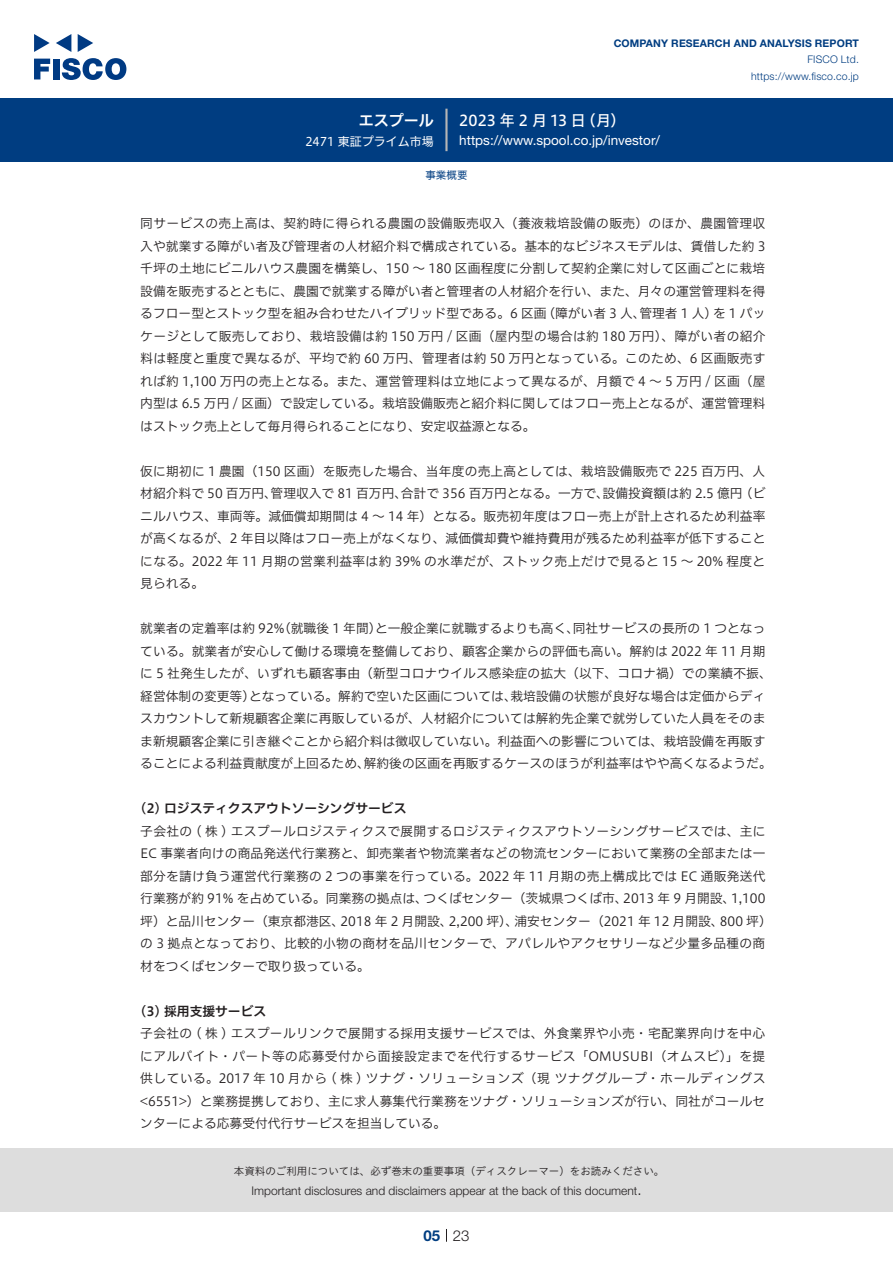
<style>
.page{position:relative;width:893px;height:1263px;background:#fff}
.page>*{position:absolute;margin:0;border:0;box-sizing:border-box;transform-origin:0 0}
.t1{font:15px "Hiragino UD Sans F Std N W5";letter-spacing:.005em;color:#fff}
.t2{font:15px "Hiragino UD Sans F Std N W6";color:#fff}
.t3{font:300 15px "Helvetica Neue LT Std";color:#231f20}
.t4{font:700 15px "Helvetica Neue LT Std";color:#003d81}
.t5{font:13.5px "Helvetica Neue LT Std";color:#fff}
.t6{font:12.75px/22.5px "Hiragino UD Sans F Std N W3";letter-spacing:.005em;color:#231f20;text-align:right}
.t7{font:12.75px "Hiragino UD Sans F Std N W6";color:#231f20}
.t8{font:300 12px "Helvetica Neue LT Std";color:#231f20}
.t9{font:12px "Hiragino UD Sans F Std N W4";color:#fff}
.t10{font:10.5px "Hiragino UD Sans Std W3";color:#231f20}
.t11{font:700 10.5px "Helvetica Neue LT Std";letter-spacing:.015em;color:#003d81}
.t12{font:300 10.5px/16.5px "Helvetica Neue LT Std";letter-spacing:.015em;color:#003d81;text-align:right}
.t13{font:10.5px "Hiragino UD Sans F Std N W4";color:#003d81}
</style>
<div class="page">
<div style="left:0;top:1148px;width:893px;height:64px;background:#ddd"></div>
<svg style="left:34px;top:59px;width:16px;height:20px"></svg>
<div style="left:53px;top:59px;width:6px;height:20px;background:#003a83"></div>
<svg style="left:62px;top:58px;width:64px;height:22px"></svg>
<svg style="left:34px;top:34px;width:16px;height:18px"></svg>
<svg style="left:78px;top:34px;width:15px;height:18px"></svg>
<svg style="left:56px;top:34px;width:15px;height:18px"></svg>
<div style="left:0;top:98px;width:893px;height:64px;background:#003d81"></div>
<hr style="left:445px;top:109px;width:3px;height:42px;background:#b5b5b6">
<svg style="left:446px;top:1229px;width:1px;height:13px"></svg>
<p class="t2" style="left:359px;top:109px;width:77px">エスプール</p>
<p class="t9" style="left:305px;top:132px;width:130px">2471 東証プライム市場</p>
<p class="t11" style="left:614px;top:37px;width:247px">COMPANY RESEARCH AND ANALYSIS REPORT</p>
<p class="t12" style="left:751px;top:51px;width:109px">FISCO Ltd. https://www.fisco.co j p.</p>
<p class="t1" style="left:581px;top:109px;width:46px">（月(</p>
<p class="t1" style="left:459px;top:109px;width:128px">2023 年 2 月 13 日</p>
<p class="t5" style="left:459px;top:132px;width:202px">https://www.spool.co j p. /investor/</p>
<p class="t13" style="left:425px;top:167px;width:43px">事業概要</p>
<p class="t6" style="left:140px;top:211px;width:627px">同サービスの売上高は、契約時に得られる農園の設備販売収入（養液栽培設備の販売）のほか、農園管理収入や就業する障がい者及び管理者の人材紹介料で構成されている。基本的なビジネスモデルは、賃借した約 3千坪の土地にビニルハウス農園を構築し、150 ～ 180 区画程度に分割して契約企業に対して区画ごとに栽培設備を販売するとともに、農園で就業する障がい者と管理者の人材紹介を行い、また、月々の運営管理料を得を1 パッ</p>
<p class="t6" style="left:140px;top:301px;width:627px;text-align:left">るフロー型とストック型を組み合わせたハイブリッド型である。6 区画<br>ケージとして販売しており、栽培設備は約 150 万円 / 区画（屋内型の場合は約 180 万円）、障がい者の紹介料は軽度と重度で異なるが、平均で約 60 万円、管理者は約 50 万円となっている。このため、6 区画販売すれば約 1,100 万円の売上となる。また、運営管理料は立地によって異なるが、月額で 4 ～ 5 万円 / 区画（屋内型は 6.5 万円 / 区画）で設定している。栽培設備販売と紹介料に関してはフロー売上となるが、運営管理料はストック売上として毎月得られることになり、安定収益源となる。</p>
<p class="t6" style="left:140px;top:459px;width:627px">仮に期初に 1 農園（150 区画）を販売した場合、当年度の売上高としては、栽培設備販売で 225 百万円、人（ビ</p>
<p class="t6" style="left:542px;top:301px;width:105px">（障がい者 3 人、</p>
<p class="t6" style="left:639px;top:301px;width:79px">管理者 1 人）</p>
<p class="t6" style="left:603px;top:481px;width:142px">設備投資額は約 2.5 億円</p>
<p class="t6" style="left:271px;top:481px;width:138px">管理収入で 81 百万円、</p>
<p class="t6" style="left:140px;top:481px;width:627px;text-align:left">材紹介料で 50 百万円、<br>ニルハウス、車両等。減価償却期間は 4 ～ 14 年）となる。販売初年度はフロー売上が計上されるため利益率が高くなるが、2 年目以降はフロー売上がなくなり、減価償却費や維持費用が残るため利益率が低下することになる。2022 年 11 月期の営業利益率は約 39% の水準だが、ストック売上だけで見ると 15 ～ 20% 程度と見られる。</p>
<p class="t6" style="left:573px;top:616px;width:194px">同社サービスの長所の 1 つとなっ</p>
<p class="t6" style="left:401px;top:481px;width:210px">合計で 356 百万円となる。一方で、</p>
<p class="t6" style="left:375px;top:616px;width:205px">と一般企業に就職するよりも高く、</p>
<p class="t6" style="left:140px;top:616px;width:146px">就業者の定着率は約 92%</p>
<p class="t6" style="left:140px;top:639px;width:627px">ている。就業者が安心して働ける環境を整備しており、顧客企業からの評価も高い。解約は 2022 年 11 月期</p>
<p class="t6" style="left:140px;top:661px;width:633px">に 5 社発生したが、いずれも顧客事由（新型コロナウイルス感染症の拡大（以下、コロナ禍）での業績不振、</p>
<p class="t6" style="left:510px;top:684px;width:256px">栽培設備の状態が良好な場合は定価からディ</p>
<p class="t6" style="left:278px;top:616px;width:105px">（就職後 1 年間）</p>
<p class="t6" style="left:249px;top:684px;width:269px">となっている。解約で空いた区画については、</p>
<p class="t6" style="left:140px;top:684px;width:116px">経営体制の変更等）</p>
<p class="t6" style="left:140px;top:706px;width:627px">スカウントして新規顧客企業に再販しているが、人材紹介については解約先企業で就労していた人員をそのま</p>
<p class="t6" style="left:140px;top:729px;width:627px">ま新規顧客企業に引き継ぐことから紹介料は徴収していない。利益面への影響については、栽培設備を再販す</p>
<p class="t6" style="left:364px;top:751px;width:409px">解約後の区画を再販するケースのほうが利益率はやや高くなるようだ。</p>
<p class="t6" style="left:140px;top:751px;width:231px">ることによる利益貢献度が上回るため、</p>
<p class="t7" style="left:140px;top:799px;width:268px">2( ) ロジスティクスアウトソーシングサービス</p>
<p class="t6" style="left:140px;top:819px;width:627px">子会社の ( 株 ) エスプールロジスティクスで展開するロジスティクスアウトソーシングサービスでは、主にEC 事業者向けの商品発送代行業務と、卸売業者や物流業者などの物流センターにおいて業務の全部または一部分を請け負う運営代行業務の 2 つの事業を行っている。2022 年 11 月期の売上構成比では EC 通販発送代1,100</p>
<p class="t6" style="left:424px;top:886px;width:205px">つくばセンター（茨城県つくば市、</p>
<p class="t6" style="left:140px;top:886px;width:289px">行業務が約 91% を占めている。同業務の拠点は、</p>
<p class="t6" style="left:623px;top:886px;width:114px">2013 年 9 月開設、</p>
<p class="t6" style="left:341px;top:909px;width:114px">2018 年 2 月開設、</p>
<p class="t6" style="left:514px;top:909px;width:211px">浦安センター（2021 年 12 月開設、</p>
<p class="t6" style="left:140px;top:909px;width:627px;text-align:left">坪）と品川センター（東京都港区、<br>の 3 拠点となっており、比較的小物の商材を品川センターで、アパレルやアクセサリーなど少量多品種の商材をつくばセンターで取り扱っている。</p>
<p class="t7" style="left:140px;top:1001px;width:127px">3( ) 採用支援サービス</p>
<p class="t6" style="left:140px;top:1021px;width:627px;text-align:justify">子会社の ( 株 ) エスプールリンクで展開する採用支援サービスでは、外食業界や小売・宅配業界向けを中心にアルバイト・パート等の応募受付から面接設定までを代行するサービス「OMUSUBI（オムスビ）」を提供している。2017 年 10 月から ( 株 ) ツナグ・ソリューションズ（現ツナググループ・ホールディングス&lt;6551&gt;）と業務提携しており、主に求人募集代行業務をツナグ・ソリューションズが行い、同社がコールセンターによる応募受付代行サービスを担当している。</p>
<p class="t6" style="left:449px;top:909px;width:71px">2,200 坪）、</p>
<p class="t6" style="left:720px;top:909px;width:53px">800 坪(</p>
<p class="t10" style="left:234px;top:1163px;width:432px">本資料のご利用については、必ず巻末の重要事項（ディスクレーマー）をお読みください。</p>
<p class="t3" style="left:637px;top:1180px;width:6px">.</p>
<p class="t8" style="left:251px;top:1183px;width:387px">Important disclosures and disclaimers appear at the back of this document</p>
<p class="t4" style="left:423px;top:1226px;width:18px">05</p>
<p class="t3" style="left:453px;top:1226px;width:18px">23</p>
</div>
